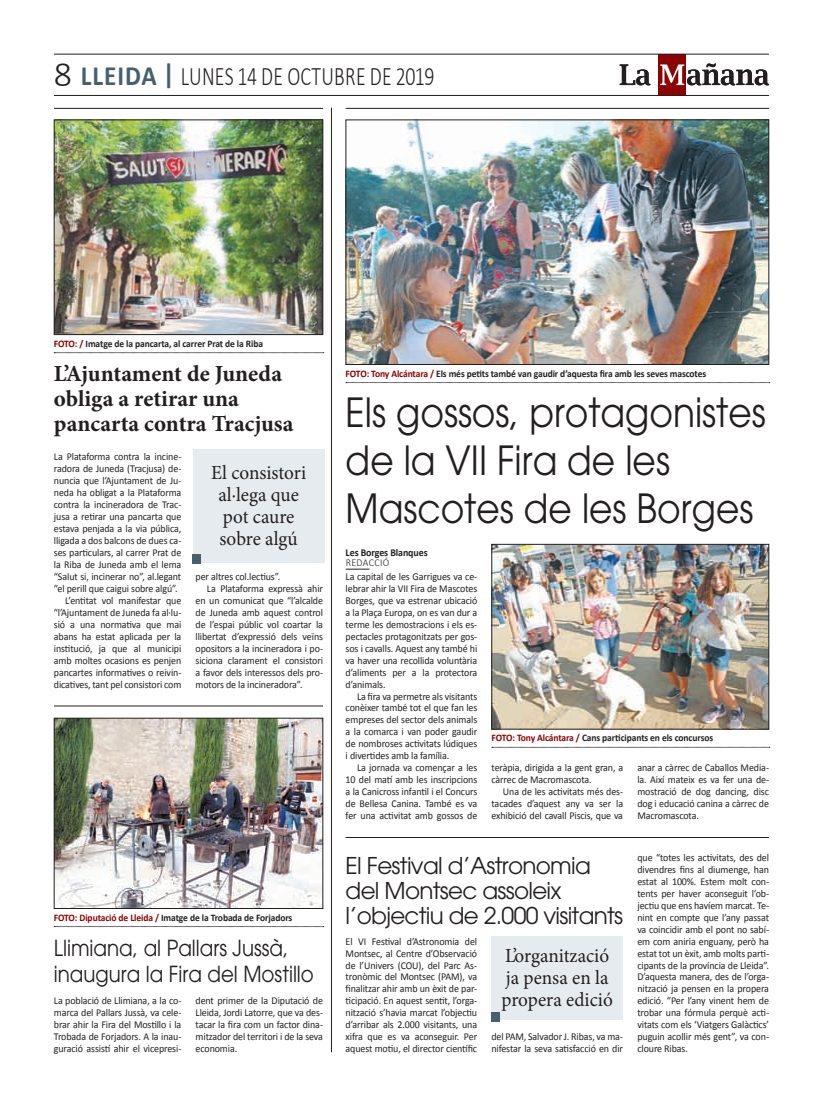
<style>
.page{position:relative;width:823px;height:1106px;background:#fff}
.page>*{position:absolute;margin:0;border:0;box-sizing:border-box;transform-origin:0 0}
.t1{font:40px/48px "Avant Garde";color:#231f20;scale:.9 1}
.t2{font:300 26.8px "Calibri";letter-spacing:.015em;color:#231f20;scale:.74 1}
.t3{font:23px/24.9px "Avant Garde";letter-spacing:-.03em;color:#231f20}
.t4{font:700 23px/24.9px "Minion Pro";color:#231f20}
.t5{font:22px/26.4px "Avant Garde";color:#231f20;scale:.9 1}
.t6{font:20px/22px "Minion Pro";color:#231f20;text-align:center;scale:.96 1}
.t7{font:10.5px/12px "Calibri";letter-spacing:-.01em;color:#231f20;text-align:justify;scale:.95 1}
.t8{font:700 10.5px/10px "Calibri";letter-spacing:-.01em;color:#231f20;scale:.95 1}
.t9{font:700 10px "Calibri";letter-spacing:-.01em;color:#231f20;scale:.95 1}
.s1{font-size:36px}
.s2{font-weight:700;font-size:28px;color:#46616e}
.s3{color:#8b0202}
.s4{font-weight:300}
</style>
<div class="page">
<div style="left:658px;top:54px;width:27px;height:41px;background:#8b0202"></div>
<svg style="left:660px;top:63px;width:108px;height:22px"></svg>
<svg style="left:619px;top:64px;width:31px;height:21px"></svg>
<hr style="left:54px;top:54px;width:714px;height:1px;background:#231f20">
<hr style="left:54px;top:95px;width:714px;height:1px;background:#231f20">
<hr style="left:54px;top:705px;width:269px;height:1px;background:#231f20">
<svg style="left:54px;top:926px;width:269px;height:1px"></svg>
<img style="left:56px;top:720px;width:265px;height:186px">
<div style="left:54px;top:718px;width:269px;height:190px;border:1px solid #231f20"></div>
<div style="left:193px;top:449px;width:131px;height:114px;background:#e6ebef"></div>
<div style="left:193px;top:554px;width:8px;height:9px;background:#46616e"></div>
<svg style="left:54px;top:352px;width:269px;height:1px"></svg>
<img style="left:56px;top:122px;width:265px;height:211px">
<div style="left:54px;top:120px;width:269px;height:215px;border:1px solid #231f20"></div>
<hr style="left:345px;top:837px;width:423px;height:1px;background:#231f20">
<div style="left:491px;top:936px;width:131px;height:84px;background:#e6ebef"></div>
<div style="left:491px;top:1012px;width:8px;height:9px;background:#46616e"></div>
<svg style="left:345px;top:569px;width:24px;height:1px"></svg>
<hr style="left:54px;top:108px;width:269px;height:1px;background:#231f20">
<hr style="left:345px;top:108px;width:423px;height:1px;background:#231f20">
<hr style="left:331px;top:108px;width:1px;height:944px;background:#231f20">
<svg style="left:346px;top:382px;width:423px;height:1px"></svg>
<img style="left:347px;top:122px;width:419px;height:241px">
<div style="left:345px;top:120px;width:423px;height:245px;border:1px solid #231f20"></div>
<svg style="left:491px;top:747px;width:278px;height:1px"></svg>
<img style="left:493px;top:546px;width:273px;height:181px">
<div style="left:491px;top:544px;width:277px;height:185px;border:1px solid #231f20"></div>
<p class="t2" style="left:54px;top:60px;width:515px"><span class="s1">8</span> <span class="s2">LLEIDA |</span> LUNES 14 DE OCTUBRE DE 2019</p>
<p class="t9" style="left:54px;top:337px;width:221px"><span class="s3">FOTO: /</span> Imatge de la pancarta, al carrer Prat de la Riba</p>
<p class="t4" style="left:54px;top:361px;width:241px">L’Ajuntament de Juneda obliga a retirar una pancarta contra Tracjusa</p>
<p class="t6" style="left:211px;top:462px;width:100px">El consistori al·lega que pot caure sobre algú</p>
<p class="t7" style="left:54px;top:451px;width:136px">La Plataforma contra la incine-</p>
<p class="t7" style="left:54px;top:463px;width:136px">radora de Juneda (Tracjusa) de-</p>
<p class="t7" style="left:54px;top:475px;width:136px">nuncia que l’Ajuntament de Ju-</p>
<p class="t7" style="left:54px;top:487px;width:136px">neda ha obligat a la Plataforma</p>
<p class="t7" style="left:54px;top:499px;width:136px">contra la incineradora de Trac-</p>
<p class="t7" style="left:54px;top:510px;width:136px">jusa a retirar una pancarta que</p>
<p class="t7" style="left:54px;top:522px;width:135px">estava penjada a la via pública,</p>
<p class="t7" style="left:54px;top:534px;width:136px">lligada a dos balcons de dues ca-</p>
<p class="t7" style="left:54px;top:546px;width:136px">ses particulars, al carrer Prat de</p>
<p class="t7" style="left:54px;top:558px;width:135px">la Riba de Juneda amb el lema</p>
<p class="t7" style="left:54px;top:570px;width:135px">“Salut si, incinerar no”, al.legant</p>
<p class="t7" style="left:54px;top:582px;width:132px">“el perill que caigui sobre algú”.</p>
<p class="t7" style="left:65px;top:594px;width:124px">L’entitat vol manifestar que</p>
<p class="t7" style="left:54px;top:606px;width:136px">“l’Ajuntament de Juneda fa al·lu-</p>
<p class="t7" style="left:54px;top:618px;width:136px">sió a una normativa que mai</p>
<p class="t7" style="left:54px;top:630px;width:136px">abans ha estat aplicada per la</p>
<p class="t7" style="left:54px;top:642px;width:135px">institució, ja que al municipi</p>
<p class="t7" style="left:54px;top:654px;width:136px">amb moltes ocasions es penjen</p>
<p class="t7" style="left:54px;top:666px;width:136px">pancartes informatives o reivin-</p>
<p class="t7" style="left:54px;top:678px;width:135px">dicatives, tant pel consistori com</p>
<p class="t7" style="left:195px;top:570px;width:91px">per altres col.lectius”.</p>
<p class="t7" style="left:207px;top:582px;width:124px">La Plataforma expressà ahir</p>
<p class="t7" style="left:195px;top:594px;width:136px">en un comunicat que “l’alcalde</p>
<p class="t7" style="left:195px;top:606px;width:136px">de Juneda amb aquest control</p>
<p class="t7" style="left:195px;top:618px;width:135px">de l’espai públic vol coartar la</p>
<p class="t7" style="left:195px;top:630px;width:136px">llibertat d’expressió dels veïns</p>
<p class="t7" style="left:195px;top:642px;width:136px">opositors a la incineradora i po-</p>
<p class="t7" style="left:195px;top:654px;width:136px">siciona clarament el consistori</p>
<p class="t7" style="left:195px;top:666px;width:136px">a favor dels interessos dels pro-</p>
<p class="t7" style="left:195px;top:678px;width:114px">motors de la incineradora”.</p>
<p class="t9" style="left:54px;top:911px;width:252px"><span class="s3">FOTO: Diputació de Lleida /</span> Imatge de la Trobada de Forjadors</p>
<p class="t5" style="left:54px;top:934px;width:290px">Llimiana, al Pallars Jussà, inaugura la Fira del Mostillo</p>
<p class="t7" style="left:54px;top:995px;width:136px">La població de Llimiana, a la co&shy;marca del Pallars Jussà, va cele&shy;brar ahir la Fira del Mostillo i la Trobada de Forjadors. A la inau&shy;guració assistí ahir el vicepresi-</p>
<p class="t7" style="left:195px;top:994px;width:136px">dent primer de la Diputació de Lleida, Jordi Latorre, que va des&shy;tacar la fira com un factor dina&shy;mitzador del territori i de la seva economia.</p>
<p class="t9" style="left:345px;top:367px;width:381px"><span class="s3">FOTO: Tony Alcántara /</span> Els més petits també van gaudir d’aquesta fira amb les seves mascotes</p>
<p class="t1" style="left:345px;top:388px;width:468px">Els gossos, protagonistes de la VII Fira de les<br>Mascotes de les Borges</p>
<p class="t8" style="left:345px;top:547px;width:88px">Les Borges Blanques<br><span class="s4">REDACCIÓ</span></p>
<p class="t7" style="left:345px;top:570px;width:140px">La capital de les Garrigues va ce-</p>
<p class="t7" style="left:345px;top:582px;width:140px">lebrar ahir la VII Fira de Mascotes</p>
<p class="t7" style="left:345px;top:594px;width:140px">Borges, que va estrenar ubicació</p>
<p class="t7" style="left:345px;top:606px;width:140px">a la Plaça Europa, on es van dur a</p>
<p class="t7" style="left:345px;top:618px;width:140px">terme les demostracions i els es-</p>
<p class="t7" style="left:345px;top:630px;width:140px">pectacles protagonitzats per gos-</p>
<p class="t7" style="left:345px;top:642px;width:140px">sos i cavalls. Aquest any també hi</p>
<p class="t7" style="left:345px;top:654px;width:140px">va haver una recollida voluntària</p>
<p class="t7" style="left:345px;top:666px;width:140px">d’aliments per a la protectora</p>
<p class="t7" style="left:345px;top:678px;width:43px">d’animals.</p>
<p class="t7" style="left:357px;top:690px;width:128px">La fira va permetre als visitants</p>
<p class="t7" style="left:345px;top:702px;width:140px">conèixer també tot el que fan les</p>
<p class="t7" style="left:345px;top:714px;width:140px">empreses del sector dels animals</p>
<p class="t7" style="left:345px;top:726px;width:140px">a la comarca i van poder gaudir</p>
<p class="t7" style="left:345px;top:738px;width:140px">de nombroses activitats lúdiques</p>
<p class="t7" style="left:345px;top:749px;width:110px">i divertides amb la família.</p>
<p class="t7" style="left:357px;top:761px;width:128px">La jornada va començar a les</p>
<p class="t7" style="left:345px;top:773px;width:140px">10 del matí amb les inscripcions</p>
<p class="t7" style="left:345px;top:785px;width:140px">a la Canicross infantil i el Concurs</p>
<p class="t7" style="left:345px;top:797px;width:140px">de Bellesa Canina. També es va</p>
<p class="t7" style="left:345px;top:809px;width:140px">fer una activitat amb gossos de</p>
<p class="t9" style="left:491px;top:731px;width:235px"><span class="s3">FOTO: Tony Alcántara /</span> Cans participants en els concursos</p>
<p class="t7" style="left:491px;top:761px;width:140px">teràpia, dirigida a la gent gran, a</p>
<p class="t7" style="left:491px;top:773px;width:107px">càrrec de Macromascota.</p>
<p class="t7" style="left:502px;top:785px;width:128px">Una de les activitats més des-</p>
<p class="t7" style="left:491px;top:797px;width:140px">tacades d’aquest any va ser la</p>
<p class="t7" style="left:491px;top:809px;width:140px">exhibició del cavall Piscis, que va</p>
<p class="t7" style="left:637px;top:761px;width:140px">anar a càrrec de Caballos Media&shy;la. Així mateix es va fer una de&shy;mostració de dog dancing, disc dog i educació canina a càrrec de Macromascota.</p>
<p class="t3" style="left:345px;top:853px;width:279px">El Festival d’Astronomia del Montsec assoleix l’objectiu de 2.000 visitants</p>
<p class="t6" style="left:501px;top:944px;width:117px;text-align:left">L’organització ja pensa en la propera edició</p>
<p class="t7" style="left:345px;top:935px;width:140px">El VI Festival d’Astronomia del Montsec, al Centre d’Observació de l’Univers (COU), del Parc As&shy;tronòmic del Montsec (PAM), va finalitzar ahir amb un èxit de par&shy;ticipació. En aquest sentit, l’orga&shy;nització s’havia marcat l’objectiu d’arribar als 2.000 visitants, una xifra que es va aconseguir. Per aquest motiu, el director científic</p>
<p class="t7" style="left:491px;top:1030px;width:140px">del PAM, Salvador J. Ribas, va ma&shy;nifestar la seva satisfacció en dir</p>
<p class="t7" style="left:637px;top:851px;width:140px">que “totes les activitats, des del divendres fins al diumenge, han estat al 100%. Estem molt con&shy;tents per haver aconseguit l’ob&shy;jectiu que ens havíem marcat. Te&shy;nint en compte que l’any passat va coincidir amb el pont no sabí&shy;em com aniria enguany, però ha estat tot un èxit, amb molts parti&shy;cipants de la província de Lleida”.<br>D’aquesta manera, des de l’orga&shy;nització ja pensen en la propera edició. “Per l’any vinent hem de trobar una fórmula perquè acti&shy;vitats com els ‘Viatgers Galàctics’ puguin acollir més gent”, va con&shy;cloure Ribas.</p>
</div>
